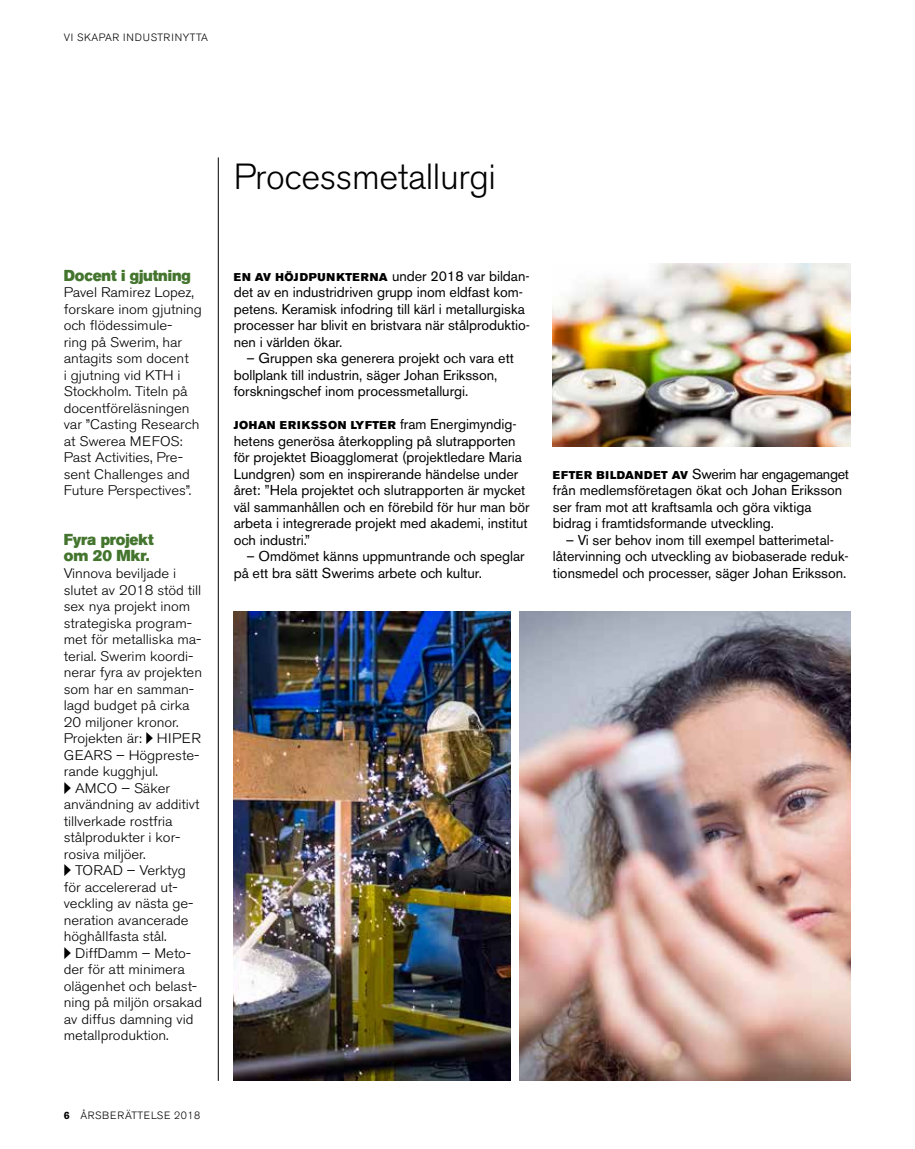
<style>
.page{position:relative;width:915px;height:1149px;background:#fff}
.page>*{position:absolute;margin:0;border:0;box-sizing:border-box;transform-origin:0 0}
.t1{font:300 36px "Akzidenz Grotesk BE";letter-spacing:-.01em;color:#000}
.t2{font:15.75px/16.5px "Akzidenz Grotesk BE Super";letter-spacing:-.01em;color:#44752e;scale:.95 1}
.t3{font:14.25px/16.5px "Akzidenz Grotesk BE";color:#000}
.t4{font:300 13.8px/16.5px "Akzidenz Grotesk BE";letter-spacing:-.005em;color:#000;scale:1.08 1}
.t5{font:11.25px "Akzidenz Grotesk BE Super";letter-spacing:.055em;color:#000}
.t6{font:300 10.5px "Akzidenz Grotesk BE";letter-spacing:.05em;color:#000}
.s1{font-weight:700}
.s2{font-family:"Akzidenz Grotesk BE Super";font-size:11.25px}
.s3{font-family:"Akzidenz Grotesk BE";font-size:14.25px}
</style>
<div class="page">
<hr style="left:218px;top:157px;width:1px;height:923px;background:#000">
<img style="left:519px;top:611px;width:331px;height:469px">
<img style="left:234px;top:611px;width:276px;height:469px">
<img style="left:552px;top:264px;width:298px;height:182px">
<p class="t6" style="left:64px;top:31px;width:145px">VI SKAPAR INDUSTRINYTTA</p>
<p class="t2" style="left:64px;top:267px;width:135px">Docent i gjutning</p>
<p class="t4" style="left:64px;top:284px;width:129px">Pavel Ramirez Lopez, forskare inom gjutning och flödessimule-<br>ring på Swerim, har antagits som docent<br>i gjutning vid KTH i<br>Stockholm. Titeln på docentföreläsningen var ”Casting Research at Swerea MEFOS:<br>Past Activities, Pre&shy;sent Challenges and<br>Future Perspectives”.</p>
<p class="t2" style="left:64px;top:531px;width:96px">Fyra projekt om 20 Mkr.</p>
<p class="t4" style="left:64px;top:565px;width:105px">Vinnova beviljade i</p>
<p class="t4" style="left:64px;top:581px;width:129px">slutet av 2018 stöd till</p>
<p class="t4" style="left:64px;top:598px;width:119px">sex nya projekt inom</p>
<p class="t4" style="left:64px;top:614px;width:120px">strategiska program-</p>
<p class="t4" style="left:64px;top:631px;width:129px">met för metalliska ma-</p>
<p class="t4" style="left:64px;top:647px;width:121px">terial. Swerim koordi-</p>
<p class="t4" style="left:64px;top:664px;width:129px">nerar fyra av projekten</p>
<p class="t4" style="left:64px;top:680px;width:122px">som har en samman-</p>
<p class="t4" style="left:64px;top:697px;width:118px">lagd budget på cirka</p>
<p class="t4" style="left:64px;top:713px;width:108px">20 miljoner kronor.</p>
<p class="t4" style="left:64px;top:730px;width:128px">Projekten är: HIPER</p>
<p class="t4" style="left:64px;top:746px;width:127px">GEARS – Högpreste-</p>
<p class="t4" style="left:64px;top:763px;width:89px">rande kugghjul.</p>
<p class="t4" style="left:75px;top:779px;width:89px">AMCO – Säker</p>
<p class="t4" style="left:64px;top:796px;width:127px">användning av additivt</p>
<p class="t4" style="left:64px;top:812px;width:102px">tillverkade rostfria</p>
<p class="t4" style="left:64px;top:829px;width:109px">stålprodukter i kor-</p>
<p class="t4" style="left:64px;top:845px;width:77px">rosiva miljöer.</p>
<p class="t4" style="left:75px;top:862px;width:104px">TORAD – Verktyg</p>
<p class="t4" style="left:64px;top:878px;width:107px">för accelererad ut-</p>
<p class="t4" style="left:64px;top:895px;width:121px">veckling av nästa ge-</p>
<p class="t4" style="left:64px;top:911px;width:117px">neration avancerade</p>
<p class="t4" style="left:64px;top:928px;width:97px">höghållfasta stål.</p>
<p class="t4" style="left:75px;top:944px;width:109px">DiffDamm – Meto-</p>
<p class="t4" style="left:64px;top:961px;width:114px">der för att minimera</p>
<p class="t4" style="left:64px;top:977px;width:125px">olägenhet och belast-</p>
<p class="t4" style="left:64px;top:994px;width:129px">ning på miljön orsakad</p>
<p class="t4" style="left:64px;top:1010px;width:121px">av diffus damning vid</p>
<p class="t4" style="left:64px;top:1027px;width:98px">metallproduktion.</p>
<p class="t6" style="left:64px;top:1108px;width:138px"><span class="s1">6</span> ÅRSBERÄTTELSE 2018</p>
<h1 class="t1" style="left:234px;top:156px;width:264px">Processmetallurgi</h1>
<p class="t3" style="left:234px;top:267px;width:298px"><span class="s2">EN AV HÖJDPUNKTERNA</span> under 2018 var bildan&shy;det av en industridriven grupp inom eldfast kom&shy;petens. Keramisk infodring till kärl i metallurgiska processer har blivit en bristvara när stålproduktio&shy;nen i världen ökar.</p>
<p class="t3" style="left:234px;top:350px;width:281px;text-indent:13px">– Gruppen ska generera projekt och vara ett bollplank till industrin, säger Johan Eriksson, forskningschef inom processmetallurgi.</p>
<p class="t5" style="left:234px;top:419px;width:284px">JOHAN ERIKSSON LYFTER <span class="s3">fram Energimyndig-</span></p>
<p class="t3" style="left:234px;top:432px;width:297px">hetens generösa återkoppling på slutrapporten för projektet Bioagglomerat (projektledare Maria Lundgren) som en inspirerande händelse under året: ”Hela projektet och slutrapporten är mycket väl sammanhållen och en förebild för hur man bör arbeta i integrerade projekt med akademi, institut och industri.”</p>
<p class="t3" style="left:234px;top:548px;width:292px;text-indent:13px">– Omdömet känns uppmuntrande och speglar på ett bra sätt Swerims arbete och kultur.</p>
<p class="t3" style="left:552px;top:465px;width:297px"><span class="s2">EFTER BILDANDET AV</span> Swerim har engagemanget från medlemsföretagen ökat och Johan Eriksson ser fram mot att kraftsamla och göra viktiga bidrag i framtidsformande utveckling.</p>
<p class="t3" style="left:552px;top:531px;width:297px;text-align:center">– Vi ser behov inom till exempel batterimetal&shy;låtervinning och utveckling av biobaserade reduk&shy;tionsmedel och processer, säger Johan Eriksson.</p>
</div>
